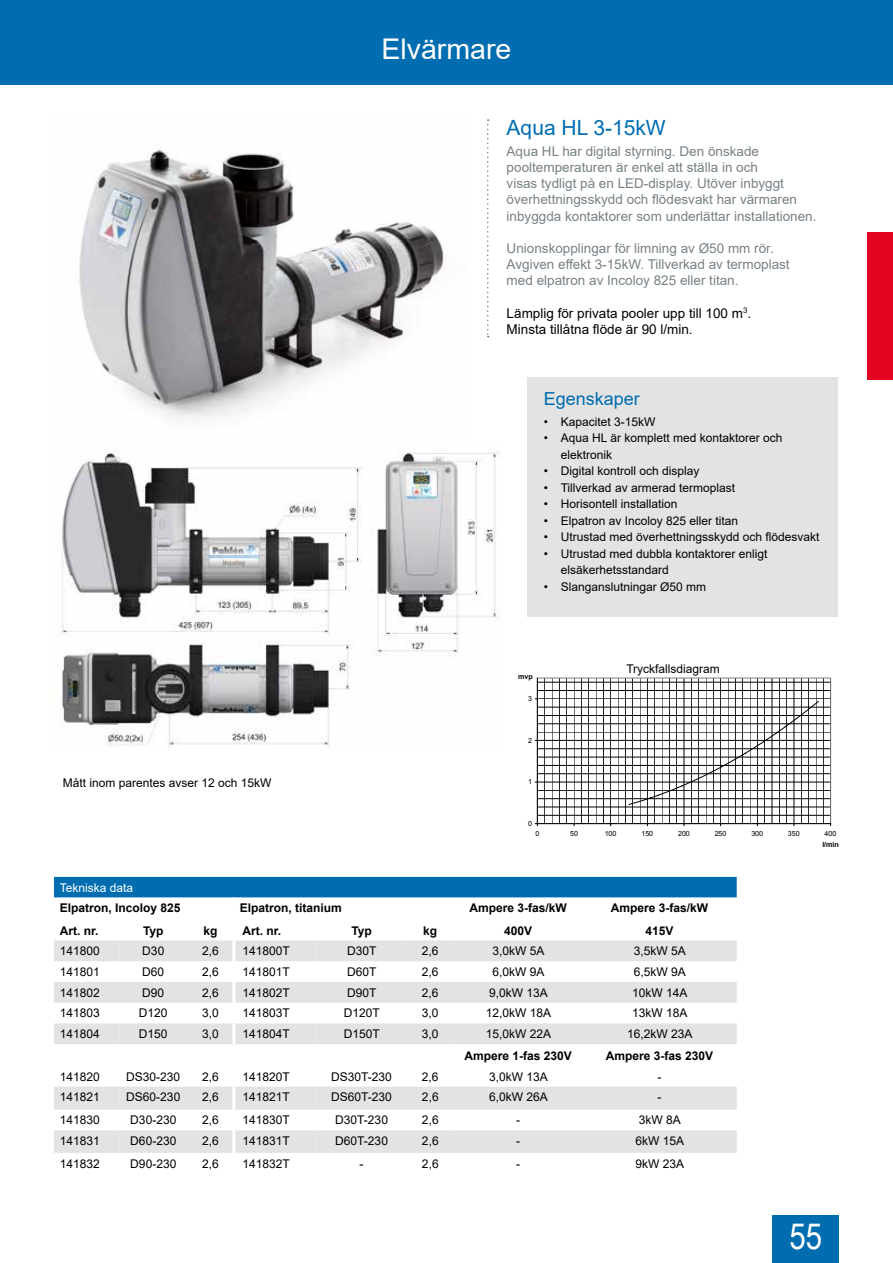
<style>
.page{position:relative;width:893px;height:1263px;background:#fff}
.page>*{position:absolute;margin:0;border:0;box-sizing:border-box;transform-origin:0 0}
.t1{font:36px "Arial Narrow";color:#fff}
.t2{font:28.5px "Arial";color:#fff}
.t3{font:21px "Arial";color:#006db1}
.t4{font:18px "Arial";color:#006db1}
.t5{font:13.5px/16.2px "Arial";color:#778186}
.t6{font:13.5px/16.2px "Arial";color:#000}
.t7{font:12px/16.5px "Arial";color:#000}
.t8{font:700 12px "Arial";color:#000}
.t9{font:12px "Arial";color:#fff}
.t10{font:7.05px "Arial";color:#000}
.t11{font:700 7.05px "Arial";color:#000}
</style>
<div class="page">
<div style="left:0;top:0;width:893px;height:85px;background:#006db1"></div>
<div style="left:773px;top:1215px;width:66px;height:48px;background:#006db1"></div>
<img style="left:79px;top:143px;width:368px;height:277px">
<img style="left:61px;top:450px;width:439px;height:298px">
<div style="left:527px;top:377px;width:310px;height:239px;background:#e3e3e3"></div>
<svg style="left:487px;top:119px;width:2px;height:218px"></svg>
<div style="left:54px;top:877px;width:683px;height:21px;background:#006db1"></div>
<svg style="left:54px;top:940px;width:683px;height:213px"></svg>
<hr style="left:232px;top:940px;width:3px;height:21px;background:#fff">
<hr style="left:232px;top:961px;width:3px;height:21px;background:#fff">
<hr style="left:232px;top:982px;width:3px;height:21px;background:#fff">
<hr style="left:232px;top:1003px;width:3px;height:20px;background:#fff">
<hr style="left:232px;top:1023px;width:3px;height:21px;background:#fff">
<hr style="left:232px;top:1066px;width:3px;height:21px;background:#fff">
<hr style="left:232px;top:1087px;width:3px;height:23px;background:#fff">
<hr style="left:232px;top:1110px;width:3px;height:20px;background:#fff">
<hr style="left:232px;top:1130px;width:3px;height:23px;background:#fff">
<hr style="left:831px;top:678px;width:1px;height:146px;background:#000">
<svg style="left:534px;top:677px;width:297px;height:150px"></svg>
<div style="left:867px;top:232px;width:26px;height:147px;background:#e40521"></div>
<h2 class="t2" style="left:382px;top:30px;width:131px">Elvärmare</h2>
<h3 class="t3" style="left:507px;top:113px;width:161px">Aqua HL 3-15kW</h3>
<p class="t5" style="left:507px;top:143px;width:311px">Aqua HL har digital styrning. Den önskade pooltemperaturen är enkel att ställa in och<br>visas tydligt på en LED-display. Utöver inbyggt överhettningsskydd och flödesvakt har värmaren inbyggda kontaktorer som underlättar installationen.</p>
<p class="t5" style="left:507px;top:240px;width:285px">Unionskopplingar för limning av Ø50 mm rör.<br>Avgiven effekt 3-15kW. Tillverkad av termoplast med elpatron av Incoloy 825 eller titan.</p>
<p class="t6" style="left:507px;top:305px;width:246px">Lämplig för privata pooler upp till 100 m<sup>3</sup>.<br>Minsta tillåtna flöde är 90 l/min.</p>
<p class="t7" style="left:63px;top:774px;width:210px">Mått inom parentes avser 12 och 15kW</p>
<h3 class="t4" style="left:544px;top:386px;width:98px">Egenskaper</h3>
<p class="t7" style="left:544px;top:413px;width:113px">• Kapacitet 3-15kW</p>
<p class="t7" style="left:561px;top:430px;width:223px;text-indent:-17px">• Aqua HL är komplett med kontaktorer och elektronik</p>
<p class="t7" style="left:544px;top:463px;width:157px">• Digital kontroll och display</p>
<p class="t7" style="left:544px;top:479px;width:193px">• Tillverkad av armerad termoplast</p>
<p class="t7" style="left:544px;top:496px;width:135px">• Horisontell installation</p>
<p class="t7" style="left:544px;top:512px;width:196px">• Elpatron av Incoloy 825 eller titan</p>
<p class="t7" style="left:544px;top:529px;width:277px">• Utrustad med överhettningsskydd och flödesvakt</p>
<p class="t7" style="left:561px;top:545px;width:208px;text-indent:-17px">• Utrustad med dubbla kontaktorer enligt elsäkerhetsstandard</p>
<p class="t7" style="left:544px;top:578px;width:164px">• Slanganslutningar Ø50 mm</p>
<p class="t11" style="left:518px;top:672px;width:16px">mvp</p>
<p class="t10" style="left:528px;top:694px;width:5px">3</p>
<p class="t10" style="left:528px;top:736px;width:5px">2</p>
<p class="t10" style="left:528px;top:777px;width:5px">1</p>
<p class="t10" style="left:528px;top:819px;width:5px">0</p>
<p class="t7" style="left:626px;top:661px;width:95px">Tryckfallsdiagram</p>
<p class="t10" style="left:535px;top:829px;width:5px">0</p>
<p class="t10" style="left:570px;top:829px;width:9px">50</p>
<p class="t10" style="left:605px;top:829px;width:13px">100</p>
<p class="t10" style="left:641px;top:829px;width:13px">150</p>
<p class="t10" style="left:678px;top:829px;width:13px">200</p>
<p class="t10" style="left:715px;top:829px;width:13px">250</p>
<p class="t10" style="left:751px;top:829px;width:13px">300</p>
<p class="t10" style="left:788px;top:829px;width:13px">350</p>
<p class="t10" style="left:825px;top:829px;width:13px">400</p>
<p class="t11" style="left:822px;top:840px;width:18px">l/min</p>
<p class="t9" style="left:60px;top:879px;width:75px">Tekniska data</p>
<p class="t8" style="left:60px;top:900px;width:122px">Elpatron, Incoloy 825</p>
<p class="t8" style="left:240px;top:900px;width:104px">Elpatron, titanium</p>
<p class="t8" style="left:469px;top:900px;width:99px">Ampere 3-fas/kW</p>
<p class="t8" style="left:611px;top:900px;width:99px">Ampere 3-fas/kW</p>
<p class="t8" style="left:60px;top:922px;width:40px">Art. nr.</p>
<p class="t8" style="left:143px;top:922px;width:22px">Typ</p>
<p class="t8" style="left:203px;top:922px;width:16px">kg</p>
<p class="t8" style="left:242px;top:922px;width:40px">Art. nr.</p>
<p class="t8" style="left:351px;top:922px;width:22px">Typ</p>
<p class="t8" style="left:423px;top:922px;width:16px">kg</p>
<p class="t8" style="left:504px;top:922px;width:30px">400V</p>
<p class="t8" style="left:646px;top:922px;width:30px">415V</p>
<p class="t7" style="left:60px;top:943px;width:42px">141800</p>
<p class="t7" style="left:142px;top:943px;width:24px">D30</p>
<p class="t7" style="left:202px;top:943px;width:18px">2,6</p>
<p class="t7" style="left:242px;top:943px;width:49px">141800T</p>
<p class="t7" style="left:347px;top:943px;width:31px">D30T</p>
<p class="t7" style="left:422px;top:943px;width:18px">2,6</p>
<p class="t7" style="left:492px;top:943px;width:54px">3,0kW 5A</p>
<p class="t7" style="left:634px;top:943px;width:54px">3,5kW 5A</p>
<p class="t7" style="left:60px;top:963px;width:42px">141801</p>
<p class="t7" style="left:142px;top:963px;width:24px">D60</p>
<p class="t7" style="left:202px;top:963px;width:18px">2,6</p>
<p class="t7" style="left:242px;top:963px;width:49px">141801T</p>
<p class="t7" style="left:347px;top:963px;width:31px">D60T</p>
<p class="t7" style="left:422px;top:963px;width:18px">2,6</p>
<p class="t7" style="left:492px;top:963px;width:54px">6,0kW 9A</p>
<p class="t7" style="left:634px;top:963px;width:54px">6,5kW 9A</p>
<p class="t7" style="left:60px;top:984px;width:42px">141802</p>
<p class="t7" style="left:142px;top:984px;width:24px">D90</p>
<p class="t7" style="left:202px;top:984px;width:18px">2,6</p>
<p class="t7" style="left:242px;top:984px;width:49px">141802T</p>
<p class="t7" style="left:347px;top:984px;width:31px">D90T</p>
<p class="t7" style="left:422px;top:984px;width:18px">2,6</p>
<p class="t7" style="left:489px;top:984px;width:60px">9,0kW 13A</p>
<p class="t7" style="left:632px;top:984px;width:57px">10kW 14A</p>
<p class="t7" style="left:60px;top:1005px;width:42px">141803</p>
<p class="t7" style="left:139px;top:1005px;width:30px">D120</p>
<p class="t7" style="left:202px;top:1005px;width:18px">3,0</p>
<p class="t7" style="left:242px;top:1005px;width:49px">141803T</p>
<p class="t7" style="left:344px;top:1005px;width:38px">D120T</p>
<p class="t7" style="left:422px;top:1005px;width:18px">3,0</p>
<p class="t7" style="left:486px;top:1005px;width:67px">12,0kW 18A</p>
<p class="t7" style="left:632px;top:1005px;width:57px">13kW 18A</p>
<p class="t7" style="left:60px;top:1026px;width:42px">141804</p>
<p class="t7" style="left:139px;top:1026px;width:30px">D150</p>
<p class="t7" style="left:202px;top:1026px;width:18px">3,0</p>
<p class="t7" style="left:242px;top:1026px;width:49px">141804T</p>
<p class="t7" style="left:344px;top:1026px;width:38px">D150T</p>
<p class="t7" style="left:422px;top:1026px;width:18px">3,0</p>
<p class="t7" style="left:486px;top:1026px;width:67px">15,0kW 22A</p>
<p class="t7" style="left:627px;top:1026px;width:67px">16,2kW 23A</p>
<p class="t8" style="left:464px;top:1047px;width:109px">Ampere 1-fas 230V</p>
<p class="t8" style="left:606px;top:1047px;width:109px">Ampere 3-fas 230V</p>
<p class="t7" style="left:60px;top:1068px;width:42px">141820</p>
<p class="t7" style="left:126px;top:1068px;width:56px">DS30-230</p>
<p class="t7" style="left:202px;top:1068px;width:18px">2,6</p>
<p class="t7" style="left:242px;top:1068px;width:49px">141820T</p>
<p class="t7" style="left:331px;top:1068px;width:62px">DS30T-230</p>
<p class="t7" style="left:422px;top:1068px;width:18px">2,6</p>
<p class="t7" style="left:489px;top:1068px;width:60px">3,0kW 13A</p>
<p class="t7" style="left:658px;top:1068px;width:5px">-</p>
<p class="t7" style="left:60px;top:1089px;width:42px">141821</p>
<p class="t7" style="left:126px;top:1089px;width:56px">DS60-230</p>
<p class="t7" style="left:202px;top:1089px;width:18px">2,6</p>
<p class="t7" style="left:242px;top:1089px;width:49px">141821T</p>
<p class="t7" style="left:331px;top:1089px;width:62px">DS60T-230</p>
<p class="t7" style="left:422px;top:1089px;width:18px">2,6</p>
<p class="t7" style="left:489px;top:1089px;width:60px">6,0kW 26A</p>
<p class="t7" style="left:658px;top:1089px;width:5px">-</p>
<p class="t7" style="left:60px;top:1112px;width:42px">141830</p>
<p class="t7" style="left:130px;top:1112px;width:48px">D30-230</p>
<p class="t7" style="left:202px;top:1112px;width:18px">2,6</p>
<p class="t7" style="left:242px;top:1112px;width:49px">141830T</p>
<p class="t7" style="left:335px;top:1112px;width:54px">D30T-230</p>
<p class="t7" style="left:422px;top:1112px;width:18px">2,6</p>
<p class="t7" style="left:516px;top:1112px;width:5px">-</p>
<p class="t7" style="left:639px;top:1112px;width:44px">3kW 8A</p>
<p class="t7" style="left:60px;top:1132px;width:42px">141831</p>
<p class="t7" style="left:130px;top:1132px;width:48px">D60-230</p>
<p class="t7" style="left:202px;top:1132px;width:18px">2,6</p>
<p class="t7" style="left:242px;top:1132px;width:49px">141831T</p>
<p class="t7" style="left:335px;top:1132px;width:54px">D60T-230</p>
<p class="t7" style="left:422px;top:1132px;width:18px">2,6</p>
<p class="t7" style="left:516px;top:1132px;width:5px">-</p>
<p class="t7" style="left:636px;top:1132px;width:50px">6kW 15A</p>
<p class="t7" style="left:60px;top:1155px;width:42px">141832</p>
<p class="t7" style="left:130px;top:1155px;width:48px">D90-230</p>
<p class="t7" style="left:202px;top:1155px;width:18px">2,6</p>
<p class="t7" style="left:242px;top:1155px;width:49px">141832T</p>
<p class="t7" style="left:360px;top:1155px;width:5px">-</p>
<p class="t7" style="left:422px;top:1155px;width:18px">2,6</p>
<p class="t7" style="left:516px;top:1155px;width:5px">-</p>
<p class="t7" style="left:636px;top:1155px;width:50px">9kW 23A</p>
<h1 class="t1" style="left:789px;top:1210px;width:34px">55</h1>
</div>
